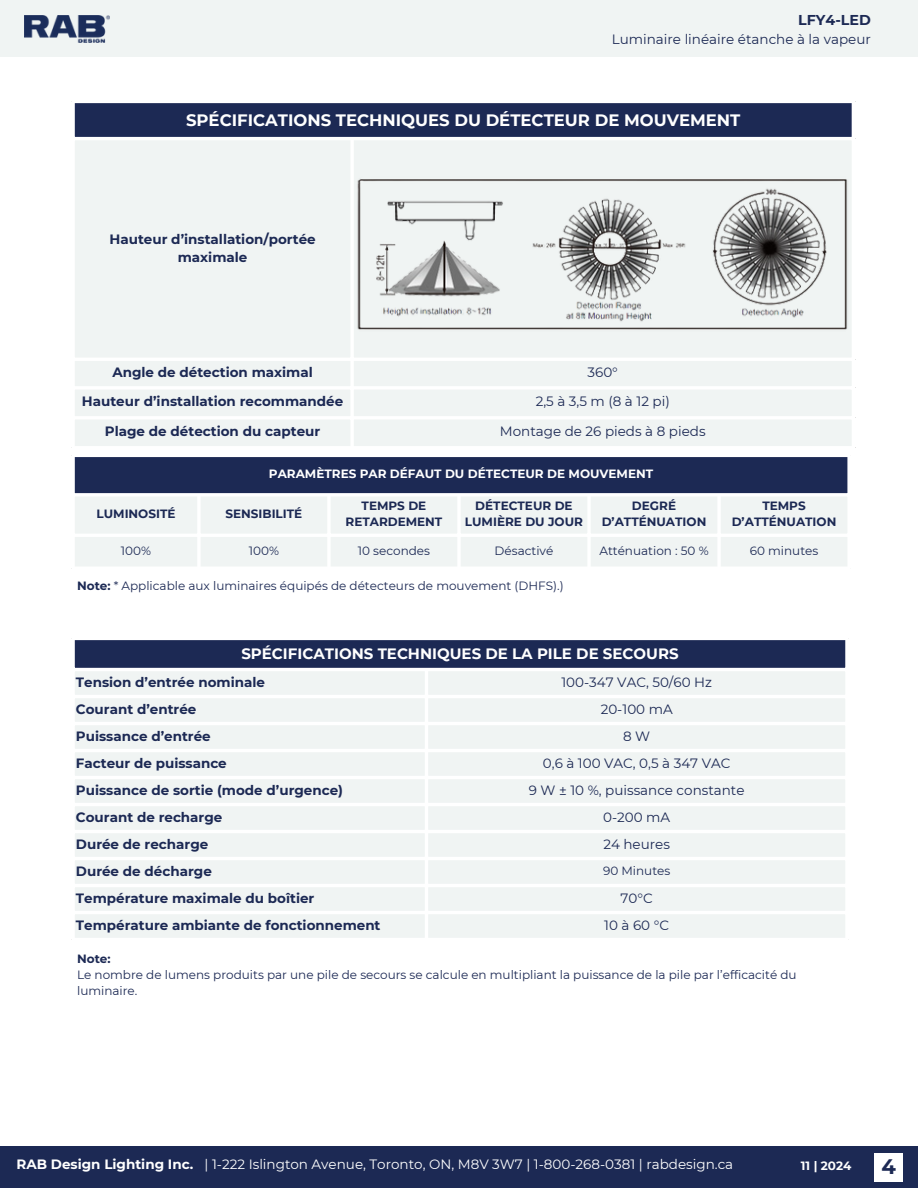
<style>
.page{position:relative;width:918px;height:1188px;background:#fff}
.page>*{position:absolute;margin:0;border:0;box-sizing:border-box;transform-origin:0 0}
.t1{font:700 21px "Montserrat";color:#1c2954}
.t2{font:700 16.5px "Montserrat";color:#fff}
.t3{font:700 15px "Montserrat";color:#fff}
.t4{font:700 14.25px "Montserrat";color:#1c2954}
.t5{font:700 13.5px/18px "Montserrat";color:#1c2954;text-align:center}
.t6{font:13.5px "Montserrat";color:#1c2954}
.t7{font:13.5px "Montserrat";color:#fff}
.t8{font:700 13.5px "Montserrat";color:#fff}
.t9{font:12px/16px "Montserrat";color:#1c2954}
.t10{font:700 12px/16px "Montserrat";color:#1c2954;text-align:center}
.t11{font:700 12px "Montserrat";color:#fff}
.s1{font-weight:700}
</style>
<div class="page">
<div style="left:0;top:0;width:918px;height:57px;background:#f0f4f3"></div>
<div style="left:0;top:1146px;width:918px;height:42px;background:#1c2954"></div>
<div style="left:875px;top:1153px;width:28px;height:28px;background:#fff"></div>
<img style="left:24px;top:16px;width:86px;height:27px">
<div style="left:73px;top:638px;width:774px;height:32px;background:#1c2954"></div>
<div style="left:75px;top:671px;width:770px;height:267px;background:#f0f4f3"></div>
<hr style="left:71px;top:640px;width:4px;height:298px;background:#fff">
<hr style="left:425px;top:671px;width:3px;height:267px;background:#fff">
<hr style="left:845px;top:640px;width:4px;height:298px;background:#fff">
<hr style="left:71px;top:637px;width:778px;height:3px;background:#fff">
<hr style="left:71px;top:668px;width:778px;height:3px;background:#fff">
<hr style="left:71px;top:695px;width:778px;height:3px;background:#fff">
<hr style="left:71px;top:722px;width:778px;height:3px;background:#fff">
<hr style="left:71px;top:749px;width:778px;height:3px;background:#fff">
<hr style="left:71px;top:776px;width:778px;height:3px;background:#fff">
<hr style="left:71px;top:803px;width:778px;height:3px;background:#fff">
<hr style="left:71px;top:830px;width:778px;height:3px;background:#fff">
<hr style="left:71px;top:857px;width:778px;height:3px;background:#fff">
<hr style="left:71px;top:884px;width:778px;height:3px;background:#fff">
<hr style="left:71px;top:911px;width:778px;height:3px;background:#fff">
<div style="left:73px;top:101px;width:781px;height:38px;background:#1c2954"></div>
<div style="left:75px;top:140px;width:777px;height:306px;background:#f0f4f3"></div>
<hr style="left:71px;top:103px;width:4px;height:343px;background:#fff">
<hr style="left:350px;top:140px;width:4px;height:306px;background:#fff">
<hr style="left:852px;top:103px;width:3px;height:343px;background:#fff">
<hr style="left:71px;top:100px;width:784px;height:3px;background:#fff">
<hr style="left:71px;top:137px;width:784px;height:3px;background:#fff">
<hr style="left:71px;top:358px;width:784px;height:3px;background:#fff">
<hr style="left:71px;top:386px;width:784px;height:4px;background:#fff">
<hr style="left:71px;top:416px;width:784px;height:3px;background:#fff">
<img style="left:355px;top:176px;width:493px;height:159px">
<div style="left:73px;top:455px;width:776px;height:40px;background:#1c2954"></div>
<div style="left:75px;top:497px;width:772px;height:69px;background:#f0f4f3"></div>
<hr style="left:71px;top:457px;width:4px;height:110px;background:#fff">
<hr style="left:197px;top:496px;width:4px;height:71px;background:#fff">
<hr style="left:327px;top:496px;width:4px;height:71px;background:#fff">
<hr style="left:457px;top:496px;width:4px;height:71px;background:#fff">
<hr style="left:587px;top:496px;width:4px;height:71px;background:#fff">
<hr style="left:717px;top:496px;width:4px;height:71px;background:#fff">
<hr style="left:847px;top:457px;width:4px;height:110px;background:#fff">
<hr style="left:71px;top:454px;width:780px;height:3px;background:#fff">
<hr style="left:71px;top:493px;width:780px;height:3px;background:#fff">
<hr style="left:71px;top:534px;width:780px;height:3px;background:#fff">
<p class="t4" style="left:798px;top:11px;width:74px">LFY4-LED</p>
<p class="t6" style="left:612px;top:31px;width:260px">Luminaire linéaire étanche à la vapeur</p>
<p class="t2" style="left:186px;top:110px;width:556px">SPÉCIFICATIONS TECHNIQUES DU DÉTECTEUR DE MOUVEMENT</p>
<p class="t5" style="left:110px;top:230px;width:208px">Hauteur d’installation/portée maximale</p>
<p class="t5" style="left:112px;top:363px;width:202px">Angle de détection maximal</p>
<p class="t6" style="left:588px;top:364px;width:32px">360°</p>
<p class="t5" style="left:82px;top:393px;width:263px">Hauteur d’installation recommandée</p>
<p class="t6" style="left:536px;top:393px;width:136px">2,5 à 3,5 m (8 à 12 pi)</p>
<p class="t5" style="left:105px;top:423px;width:217px">Plage de détection du capteur</p>
<p class="t6" style="left:500px;top:423px;width:207px">Montage de 26 pieds à 8 pieds</p>
<p class="t11" style="left:269px;top:467px;width:386px">PARAMÈTRES PAR DÉFAUT DU DÉTECTEUR DE MOUVEMENT</p>
<p class="t10" style="left:97px;top:505px;width:80px">LUMINOSITÉ</p>
<p class="t10" style="left:226px;top:505px;width:78px">SENSIBILITÉ</p>
<p class="t10" style="left:346px;top:497px;width:98px">TEMPS DE<br>RETARDEMENT</p>
<p class="t10" style="left:465px;top:497px;width:120px">DÉTECTEUR DE<br>LUMIÈRE DU JOUR</p>
<p class="t10" style="left:602px;top:497px;width:106px">DEGRÉ<br>D’ATTÉNUATION</p>
<p class="t10" style="left:732px;top:497px;width:106px">TEMPS<br>D’ATTÉNUATION</p>
<p class="t9" style="left:121px;top:543px;width:32px">100%</p>
<p class="t9" style="left:249px;top:543px;width:32px">100%</p>
<p class="t9" style="left:358px;top:543px;width:74px">10 secondes</p>
<p class="t9" style="left:495px;top:543px;width:60px">Désactivé</p>
<p class="t9" style="left:599px;top:543px;width:111px">Atténuation : 50 %</p>
<p class="t9" style="left:750px;top:543px;width:70px">60 minutes</p>
<h2 class="t9" style="left:77px;top:578px;width:488px"><span class="s1">Note:</span> * Applicable aux luminaires équipés de détecteurs de mouvement (DHFS).)</h2>
<h1 class="t3" style="left:241px;top:645px;width:439px">SPÉCIFICATIONS TECHNIQUES DE LA PILE DE SECOURS</h1>
<h3 class="t5" style="left:76px;top:673px;width:191px">Tension d’entrée nominale</h3>
<p class="t6" style="left:561px;top:674px;width:152px">100-347 VAC, 50/60 Hz</p>
<p class="t5" style="left:76px;top:700px;width:122px">Courant d’entrée</p>
<p class="t6" style="left:601px;top:701px;width:73px">20-100 mA</p>
<p class="t5" style="left:76px;top:727px;width:136px">Puissance d’entrée</p>
<p class="t6" style="left:623px;top:728px;width:29px">8 W</p>
<p class="t5" style="left:76px;top:754px;width:152px">Facteur de puissance</p>
<p class="t6" style="left:543px;top:755px;width:189px">0,6 à 100 VAC, 0,5 à 347 VAC</p>
<p class="t5" style="left:76px;top:781px;width:269px">Puissance de sortie (mode d’urgence)</p>
<p class="t6" style="left:529px;top:782px;width:217px">9 W ± 10 %, puissance constante</p>
<p class="t5" style="left:76px;top:808px;width:148px">Courant de recharge</p>
<p class="t6" style="left:603px;top:809px;width:69px">0-200 mA</p>
<p class="t5" style="left:76px;top:835px;width:134px">Durée de recharge</p>
<p class="t6" style="left:603px;top:836px;width:68px">24 heures</p>
<p class="t5" style="left:76px;top:862px;width:137px">Durée de décharge</p>
<p class="t9" style="left:603px;top:863px;width:69px">90 Minutes</p>
<p class="t5" style="left:76px;top:889px;width:240px">Température maximale du boîtier</p>
<p class="t6" style="left:621px;top:890px;width:34px">70°C</p>
<p class="t5" style="left:76px;top:916px;width:306px">Température ambiante de fonctionnement</p>
<p class="t6" style="left:604px;top:917px;width:66px">10 à 60 °C</p>
<h3 class="t10" style="left:77px;top:951px;width:35px">Note:</h3>
<h4 class="t9" style="left:77px;top:967px;width:721px">Le nombre de lumens produits par une pile de secours se calcule en multipliant la puissance de la pile par l’efficacité du luminaire.</h4>
<p class="t8" style="left:17px;top:1156px;width:178px">RAB Design Lighting Inc.</p>
<p class="t7" style="left:205px;top:1156px;width:530px">| 1-222 Islington Avenue, Toronto, ON, M8V 3W7 | 1-800-268-0381 | rabdesign.ca</p>
<p class="t11" style="left:801px;top:1159px;width:52px">11 | 2024</p>
<p class="t1" style="left:882px;top:1154px;width:16px">4</p>
</div>
